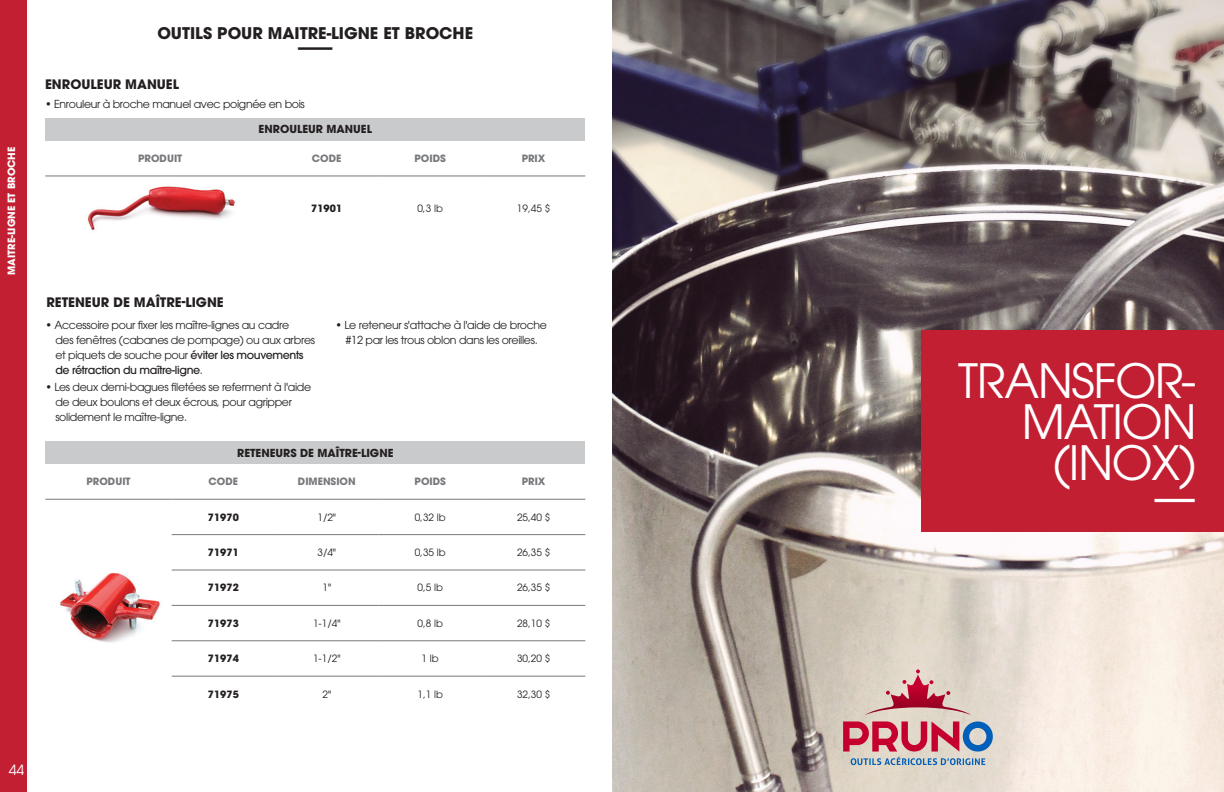
<style>
.page{position:relative;width:1224px;height:792px;background:#fff}
.page>*{position:absolute;margin:0;border:0;box-sizing:border-box;transform-origin:0 0}
.t1{font:48px "ITC Avant Garde Std";color:#fff;scale:.9 1}
.t2{font:47px/41px "ITC Avant Garde Std";letter-spacing:-.025em;color:#fff;text-align:right}
.t3{font:37px "ITC Avant Garde Std";color:#231f20}
.t4{font:700 16px "ITC Avant Garde Std";color:#231f20}
.t5{font:14px "ITC Avant Garde Std";color:#fff}
.t6{font:700 13px "ITC Avant Garde Std";color:#231f20}
.t7{font:11px/15px "ITC Avant Garde Std";letter-spacing:-.03em;color:#231f20}
.t8{font:700 11px "ITC Avant Garde Std";color:#231f20}
.t9{font:10px "ITC Avant Garde Std";color:#231f20}
.t10{font:700 10px "ITC Avant Garde Std";color:#76787b}
.t11{font:700 10px "ITC Avant Garde Std";color:#231f20}
.t12{font:700 10px "ITC Avant Garde Std";color:#fff}
.s1{font-family:"Avant Garde";font-weight:500}
</style>
<div class="page">
<div style="left:0;top:0;width:27px;height:792px;background:#c31f32"></div>
<div style="left:45px;top:441px;width:540px;height:23px;background:#c9cacc"></div>
<hr style="left:172px;top:534px;width:103px;height:1px;background:#76787b">
<hr style="left:275px;top:534px;width:104px;height:1px;background:#76787b">
<hr style="left:379px;top:534px;width:103px;height:1px;background:#76787b">
<hr style="left:482px;top:534px;width:103px;height:1px;background:#76787b">
<hr style="left:172px;top:570px;width:103px;height:1px;background:#76787b">
<hr style="left:275px;top:570px;width:104px;height:1px;background:#76787b">
<hr style="left:379px;top:570px;width:103px;height:1px;background:#76787b">
<hr style="left:482px;top:570px;width:103px;height:1px;background:#76787b">
<hr style="left:172px;top:605px;width:103px;height:1px;background:#76787b">
<hr style="left:275px;top:605px;width:104px;height:1px;background:#76787b">
<hr style="left:379px;top:605px;width:103px;height:1px;background:#76787b">
<hr style="left:482px;top:605px;width:103px;height:1px;background:#76787b">
<hr style="left:172px;top:641px;width:103px;height:1px;background:#76787b">
<hr style="left:275px;top:641px;width:104px;height:1px;background:#76787b">
<hr style="left:379px;top:641px;width:103px;height:1px;background:#76787b">
<hr style="left:482px;top:641px;width:103px;height:1px;background:#76787b">
<hr style="left:172px;top:676px;width:103px;height:1px;background:#76787b">
<hr style="left:275px;top:676px;width:104px;height:1px;background:#76787b">
<hr style="left:379px;top:676px;width:103px;height:1px;background:#76787b">
<hr style="left:482px;top:676px;width:103px;height:1px;background:#76787b">
<hr style="left:45px;top:499px;width:127px;height:1px;background:#76787b">
<hr style="left:172px;top:499px;width:103px;height:1px;background:#76787b">
<hr style="left:275px;top:499px;width:104px;height:1px;background:#76787b">
<hr style="left:379px;top:499px;width:103px;height:1px;background:#76787b">
<hr style="left:482px;top:499px;width:103px;height:1px;background:#76787b">
<img style="left:60px;top:573px;width:100px;height:70px">
<div style="left:45px;top:118px;width:540px;height:23px;background:#c9cacc"></div>
<hr style="left:45px;top:176px;width:230px;height:1px;background:#76787b">
<hr style="left:275px;top:176px;width:103px;height:1px;background:#76787b">
<hr style="left:378px;top:176px;width:104px;height:1px;background:#76787b">
<hr style="left:482px;top:176px;width:103px;height:1px;background:#76787b">
<img style="left:87px;top:186px;width:148px;height:45px">
<img style="left:612px;top:0;width:612px;height:792px">
<div style="left:922px;top:330px;width:302px;height:201px;background:#c31f32"></div>
<svg style="left:865px;top:669px;width:106px;height:46px"></svg>
<svg style="left:843px;top:721px;width:150px;height:44px"></svg>
<p class="t12" style="left:5px;top:275px;width:130px;rotate:-90deg">MAITRE-LIGNE ET BROCHE</p>
<p class="t4" style="left:157px;top:22px;width:317px">OUTILS POUR MAITRE-LIGNE ET BROCHE</p>
<p class="t3" style="left:297px;top:22px;width:38px">—</p>
<p class="t6" style="left:45px;top:75px;width:136px">ENROULEUR MANUEL</p>
<p class="t7" style="left:45px;top:97px;width:261px">• Enrouleur à broche manuel avec poignée en bois</p>
<p class="t8" style="left:259px;top:122px;width:115px">ENROULEUR MANUEL</p>
<p class="t10" style="left:138px;top:152px;width:46px">PRODUIT</p>
<p class="t10" style="left:312px;top:152px;width:31px">CODE</p>
<p class="t10" style="left:414px;top:152px;width:33px">POIDS</p>
<p class="t10" style="left:522px;top:152px;width:25px">PRIX</p>
<p class="t11" style="left:311px;top:201px;width:32px">71901</p>
<p class="t9" style="left:417px;top:202px;width:27px">0,3 lb</p>
<p class="t9" style="left:517px;top:202px;width:35px">19,45 $</p>
<p class="t6" style="left:46px;top:294px;width:179px">RETENEUR DE MAÎTRE-LIGNE</p>
<p class="t7" style="left:55px;top:318px;width:261px;text-indent:-10px">• Accessoire pour fixer les maître-lignes au cadre<br>des fenêtres (cabanes de pompage) ou aux arbres et piquets de souche pour <span class="s1">éviter les mouvements de rétraction du maître-ligne</span>.</p>
<p class="t7" style="left:55px;top:380px;width:257px;text-indent:-10px">• Les deux demi-bagues filetées se referment à l'aide de deux boulons et deux écrous, pour agripper solidement le maître-ligne.</p>
<p class="t7" style="left:336px;top:318px;width:213px;text-align:center">• Le reteneur s'attache à l'aide de broche #12 par les trous oblon dans les oreilles.</p>
<p class="t8" style="left:237px;top:445px;width:158px">RETENEURS DE MAÎTRE-LIGNE</p>
<p class="t10" style="left:86px;top:475px;width:46px">PRODUIT</p>
<p class="t10" style="left:209px;top:475px;width:31px">CODE</p>
<p class="t10" style="left:298px;top:475px;width:59px">DIMENSION</p>
<p class="t10" style="left:415px;top:475px;width:33px">POIDS</p>
<p class="t10" style="left:522px;top:475px;width:25px">PRIX</p>
<p class="t11" style="left:208px;top:510px;width:32px">71970</p>
<p class="t9" style="left:318px;top:511px;width:20px">1/2"</p>
<p class="t9" style="left:415px;top:511px;width:32px">0,32 lb</p>
<p class="t9" style="left:517px;top:511px;width:35px">25,40 $</p>
<p class="t11" style="left:208px;top:546px;width:32px">71971</p>
<p class="t9" style="left:318px;top:546px;width:20px">3/4"</p>
<p class="t9" style="left:415px;top:546px;width:32px">0,35 lb</p>
<p class="t9" style="left:517px;top:546px;width:35px">26,35 $</p>
<p class="t11" style="left:208px;top:581px;width:32px">71972</p>
<p class="t9" style="left:323px;top:582px;width:10px">1"</p>
<p class="t9" style="left:418px;top:582px;width:27px">0,5 lb</p>
<p class="t9" style="left:517px;top:582px;width:35px">26,35 $</p>
<p class="t11" style="left:208px;top:616px;width:32px">71973</p>
<p class="t9" style="left:313px;top:617px;width:29px">1-1/4"</p>
<p class="t9" style="left:418px;top:617px;width:27px">0,8 lb</p>
<p class="t9" style="left:517px;top:617px;width:35px">28,10 $</p>
<p class="t11" style="left:208px;top:652px;width:32px">71974</p>
<p class="t9" style="left:313px;top:652px;width:29px">1-1/2"</p>
<p class="t9" style="left:422px;top:652px;width:19px">1 lb</p>
<p class="t9" style="left:517px;top:652px;width:35px">30,20 $</p>
<p class="t11" style="left:208px;top:687px;width:32px">71975</p>
<p class="t9" style="left:323px;top:688px;width:10px">2"</p>
<p class="t9" style="left:418px;top:688px;width:27px">1,1 lb</p>
<p class="t9" style="left:517px;top:688px;width:35px">32,30 $</p>
<p class="t5" style="left:9px;top:762px;width:17px">44</p>
<p class="t2" style="left:958px;top:359px;width:240px">TRANSFOR-<br>MATION</p>
<p class="t2" style="left:1053px;top:441px;width:145px">(INOX)</p>
<p class="t1" style="left:1153px;top:466px;width:50px">—</p>
</div>
